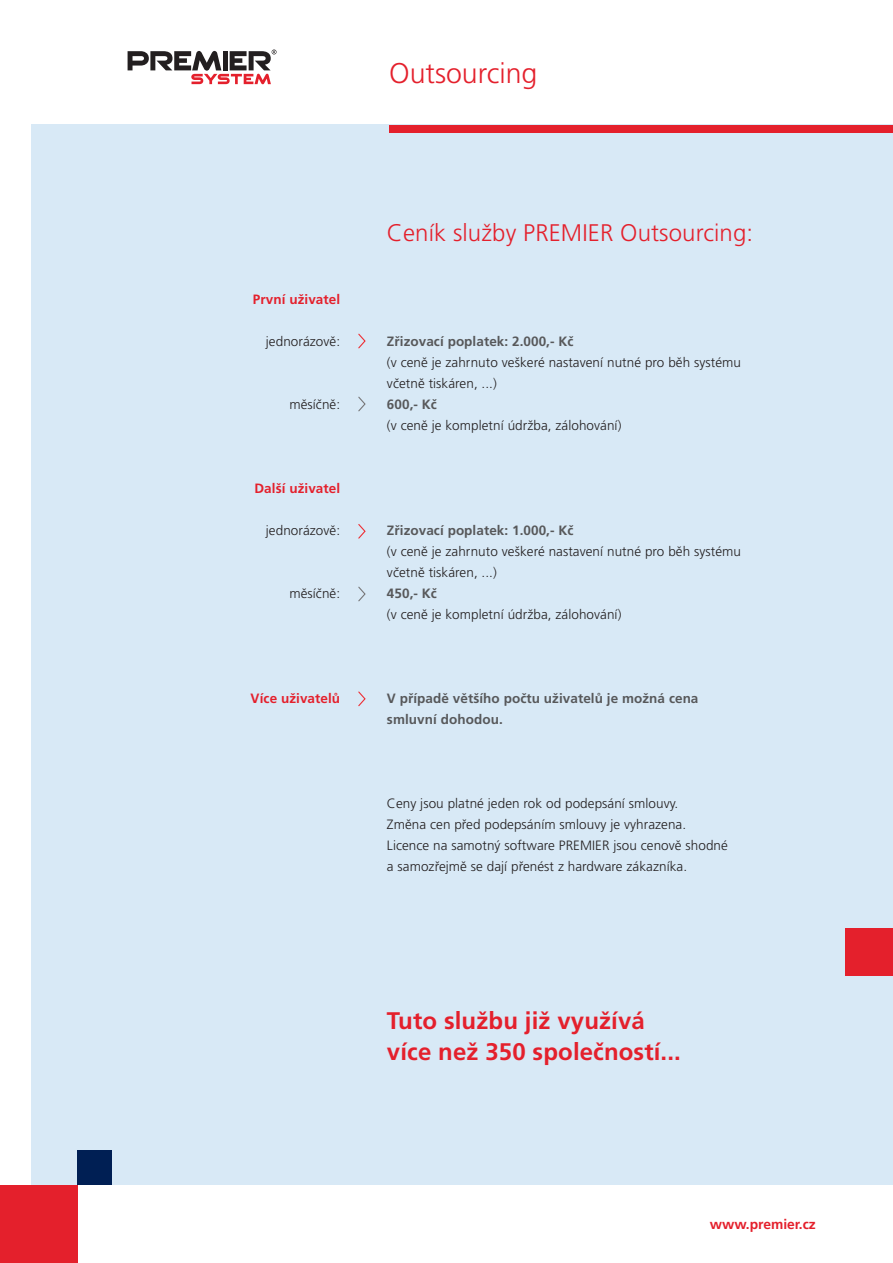
<style>
.page{position:relative;width:893px;height:1263px;background:#fff}
.page>*{position:absolute;margin:0;border:0;box-sizing:border-box;transform-origin:0 0}
.t1{font:300 28.5px "Frutiger CE";color:#e4202c}
.t2{font:700 24px "Frutiger CE";letter-spacing:.005em;color:#e4202c}
.t3{font:300 24px "Frutiger CE";letter-spacing:.005em;color:#e4202c}
.t4{font:700 13.8px "Frutiger CE";color:#e4202c}
.t5{font:300 13.5px "Frutiger CE";letter-spacing:.005em;color:#231f20}
.t6{font:700 13.5px "Frutiger CE";letter-spacing:.005em;color:#57585a}
.t7{font:700 13.5px "Frutiger CE";letter-spacing:.005em;color:#e4202c}
</style>
<div class="page">
<div style="left:31px;top:125px;width:862px;height:1060px;background:#d8e9f6"></div>
<svg style="left:128px;top:50px;width:149px;height:34px"></svg>
<div style="left:0;top:1185px;width:78px;height:78px;background:#e4202c"></div>
<div style="left:78px;top:1150px;width:34px;height:35px;background:#001f54"></div>
<div style="left:389px;top:125px;width:504px;height:8px;background:#e4202c"></div>
<div style="left:845px;top:928px;width:48px;height:47px;background:#e4202c"></div>
<svg style="left:358px;top:333px;width:8px;height:16px"></svg>
<svg style="left:358px;top:524px;width:8px;height:15px"></svg>
<svg style="left:358px;top:691px;width:8px;height:16px"></svg>
<svg style="left:358px;top:396px;width:8px;height:16px"></svg>
<svg style="left:358px;top:586px;width:8px;height:16px"></svg>
<p class="t1" style="left:389px;top:57px;width:150px">Outsourcing</p>
<p class="t7" style="left:253px;top:292px;width:89px">První uživatel</p>
<p class="t5" style="left:266px;top:334px;width:76px">jednorázově:</p>
<p class="t5" style="left:289px;top:397px;width:52px">měsíčně:</p>
<p class="t7" style="left:254px;top:481px;width:87px">Další uživatel</p>
<p class="t5" style="left:266px;top:523px;width:76px">jednorázově:</p>
<p class="t5" style="left:289px;top:586px;width:52px">měsíčně:</p>
<p class="t7" style="left:251px;top:691px;width:91px">Více uživatelů</p>
<p class="t3" style="left:387px;top:219px;width:368px">Ceník služby PREMIER Outsourcing:</p>
<p class="t6" style="left:387px;top:334px;width:188px">Zřizovací poplatek: 2.000,- Kč</p>
<p class="t5" style="left:387px;top:355px;width:356px">(v ceně je zahrnuto veškeré nastavení nutné pro běh systému</p>
<p class="t5" style="left:387px;top:376px;width:111px">včetně tiskáren, ...)</p>
<p class="t6" style="left:387px;top:397px;width:52px">600,- Kč</p>
<p class="t5" style="left:387px;top:418px;width:236px">(v ceně je kompletní údržba, zálohování)</p>
<p class="t6" style="left:387px;top:523px;width:188px">Zřizovací poplatek: 1.000,- Kč</p>
<p class="t5" style="left:387px;top:544px;width:356px">(v ceně je zahrnuto veškeré nastavení nutné pro běh systému</p>
<p class="t5" style="left:387px;top:565px;width:111px">včetně tiskáren, ...)</p>
<p class="t6" style="left:387px;top:586px;width:52px">450,- Kč</p>
<p class="t5" style="left:387px;top:607px;width:236px">(v ceně je kompletní údržba, zálohování)</p>
<p class="t6" style="left:387px;top:691px;width:313px">V případě většího počtu uživatelů je možná cena</p>
<p class="t6" style="left:387px;top:712px;width:117px">smluvní dohodou.</p>
<p class="t5" style="left:387px;top:796px;width:293px">Ceny jsou platné jeden rok od podepsání smlouvy.</p>
<p class="t5" style="left:387px;top:817px;width:301px">Změna cen před podepsáním smlouvy je vyhrazena.</p>
<p class="t5" style="left:387px;top:838px;width:342px">Licence na samotný software PREMIER jsou cenově shodné</p>
<p class="t5" style="left:387px;top:859px;width:302px">a samozřejmě se dají přenést z hardware zákazníka.</p>
<p class="t2" style="left:387px;top:1007px;width:259px">Tuto službu již využívá</p>
<p class="t2" style="left:387px;top:1038px;width:295px">více než 350 společností...</p>
<p class="t4" style="left:710px;top:1217px;width:108px">www.premier.cz</p>
</div>
